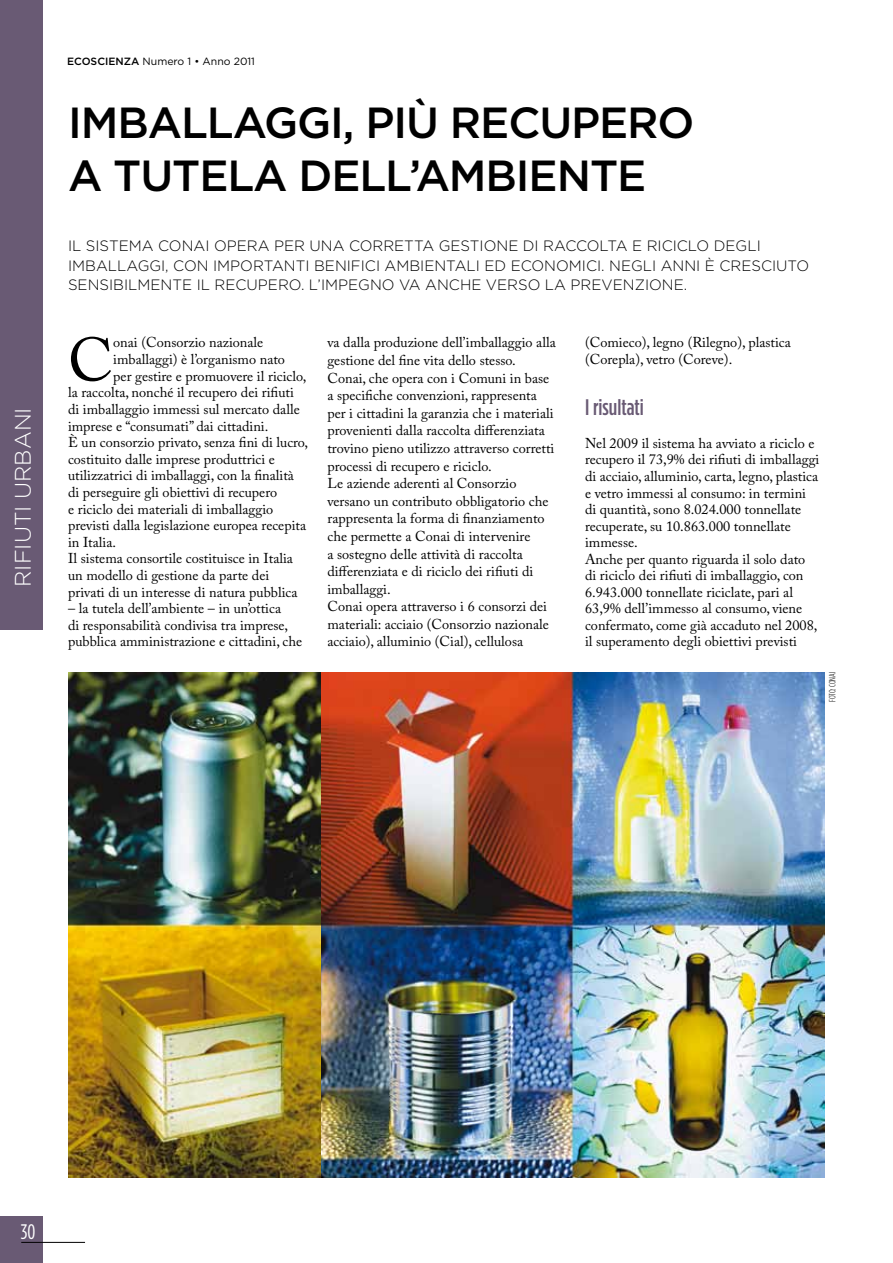
<style>
.page{position:relative;width:893px;height:1263px;background:#fff}
.page>*{position:absolute;margin:0;border:0;box-sizing:border-box;transform-origin:0 0}
.t1{font:60.6px "Adobe Caslon Pro";color:#000}
.t2{font:500 43.5px/52.5px "Gotham";letter-spacing:.285em;color:#000}
.t3{font:300 22.5px "Gotham";color:#fff}
.t4{font:500 22.5px "Gotham Condensed";color:#695a74}
.t5{font:21px "Gotham Condensed";color:#fff}
.t6{font:300 15px/19.5px "Gotham";color:#000}
.t7{font:14.25px/17.5px "Adobe Caslon Pro";color:#000}
.t8{font:10.5px "Gotham";color:#000}
.t9{font:300 9px "Gotham Condensed";color:#000}
.s1{font-weight:500}
</style>
<div class="page">
<div style="left:0;top:1216px;width:43px;height:47px;background:#695a74"></div>
<hr style="left:21px;top:1242px;width:64px;height:1px;background:#000">
<div style="left:0;top:0;width:43px;height:629px;background:#695a74"></div>
<img style="left:68px;top:672px;width:757px;height:506px">
<h3 class="t3" style="left:10px;top:587px;width:181px;rotate:-90deg">RIFIUTI URBAN I</h3>
<p class="t8" style="left:67px;top:55px;width:189px"><span class="s1">ECOSCIENZA</span> Numero 1 • Anno 2011</p>
<h2 class="t2" style="left:68px;top:96px;width:628px">IMBALLAGG I, PIÙ RECUPERO<br>A TUT</h2>
<h2 class="t2" style="left:199px;top:148px;width:448px">ELA DELL’AMBIENTE</h2>
<p class="t6" style="left:68px;top:236px;width:743px">I L SISTEMA CONAI OPERA PER UNA CORRETTA GESTION E DI RACCOLTA E RICICLO DEGLI<br>IMBALLAGGI, CON IMPORTANTI BEN IFICI AMBIENTALI ED ECONOMICI. NEGLI ANN I È CRESCIUTO<br>SENSIBILMENTE IL RECUPERO. L’IMPEGNO VA ANCHE VERSO LA PREVENZION E.</p>
<h1 class="t1" style="left:68px;top:324px;width:47px">C</h1>
<p class="t7" style="left:113px;top:334px;width:152px">onai (Consorzio nazionale</p>
<p class="t7" style="left:113px;top:350px;width:173px">imballaggi) è l’organismo nato</p>
<p class="t7" style="left:113px;top:367px;width:195px">per gestire e promuovere il riciclo,</p>
<p class="t7" style="left:68px;top:384px;width:227px">la raccolta, nonché il recupero dei rifiuti</p>
<p class="t7" style="left:68px;top:400px;width:233px">di imballaggio immessi sul mercato dalle</p>
<p class="t7" style="left:68px;top:417px;width:202px">imprese e “consumati” dai cittadini.</p>
<p class="t7" style="left:68px;top:433px;width:242px">È un consorzio privato, senza fini di lucro,</p>
<p class="t7" style="left:68px;top:450px;width:208px">costituito dalle imprese produttrici e</p>
<p class="t7" style="left:68px;top:467px;width:227px">utilizzatrici di imballaggi, con la finalità</p>
<p class="t7" style="left:68px;top:483px;width:211px">di perseguire gli obiettivi di recupero</p>
<p class="t7" style="left:68px;top:500px;width:207px">e riciclo dei materiali di imballaggio</p>
<p class="t7" style="left:68px;top:516px;width:240px">previsti dalla legislazione europea recepita</p>
<p class="t7" style="left:68px;top:533px;width:50px">in Italia.</p>
<p class="t7" style="left:68px;top:550px;width:226px">Il sistema consortile costituisce in Italia</p>
<p class="t7" style="left:68px;top:566px;width:203px">un modello di gestione da parte dei</p>
<p class="t7" style="left:68px;top:583px;width:231px">privati di un interesse di natura pubblica</p>
<p class="t7" style="left:68px;top:600px;width:236px;line-height:16.6px">– la tutela dell’ambiente – in un’ottica<br>di responsabilità condivisa tra imprese, pubblica amministrazione e cittadini, che</p>
<p class="t7" style="left:327px;top:334px;width:230px">va dalla produzione dell’imballaggio alla gestione del fine vita dello stesso.<br>Conai, che opera con i Comuni in base a specifiche convenzioni, rappresenta per i cittadini la garanzia che i materiali provenienti dalla raccolta differenziata trovino pieno utilizzo attraverso corretti processi di recupero e riciclo.<br>Le aziende aderenti al Consorzio versano un contributo obbligatorio che rappresenta la forma di finanziamento che permette a Conai di intervenire<br>a sostegno delle attività di raccolta differenziata e di riciclo dei rifiuti di imballaggi.<br>Conai opera attraverso i 6 consorzi dei materiali: acciaio (Consorzio nazionale acciaio), alluminio (Cial), cellulosa</p>
<p class="t7" style="left:585px;top:334px;width:207px;line-height:16.5px">(Comieco), legno (Rilegno), plastica (Corepla), vetro (Coreve).</p>
<h3 class="t4" style="left:585px;top:394px;width:60px">I risultati</h3>
<p class="t7" style="left:585px;top:435px;width:236px;line-height:16.5px">Nel 2009 il sistema ha avviato a riciclo e recupero il 73,9% dei rifiuti di imballaggi di acciaio, alluminio, carta, legno, plastica e vetro immessi al consumo: in termini di quantità, sono 8.024.000 tonnellate recuperate, su 10.863.000 tonnellate immesse.<br>Anche per quanto riguarda il solo dato di riciclo dei rifiuti di imballaggio, con 6.943.000 tonnellate riciclate, pari al 63,9% dell’immesso al consumo, viene confermato, come già accaduto nel 2008, il superamento degli obiettivi previsti</p>
<p class="t9" style="left:828px;top:702px;width:30px;rotate:-90deg">FOTO: conai</p>
<h3 class="t5" style="left:21px;top:1221px;width:16px">30</h3>
</div>
